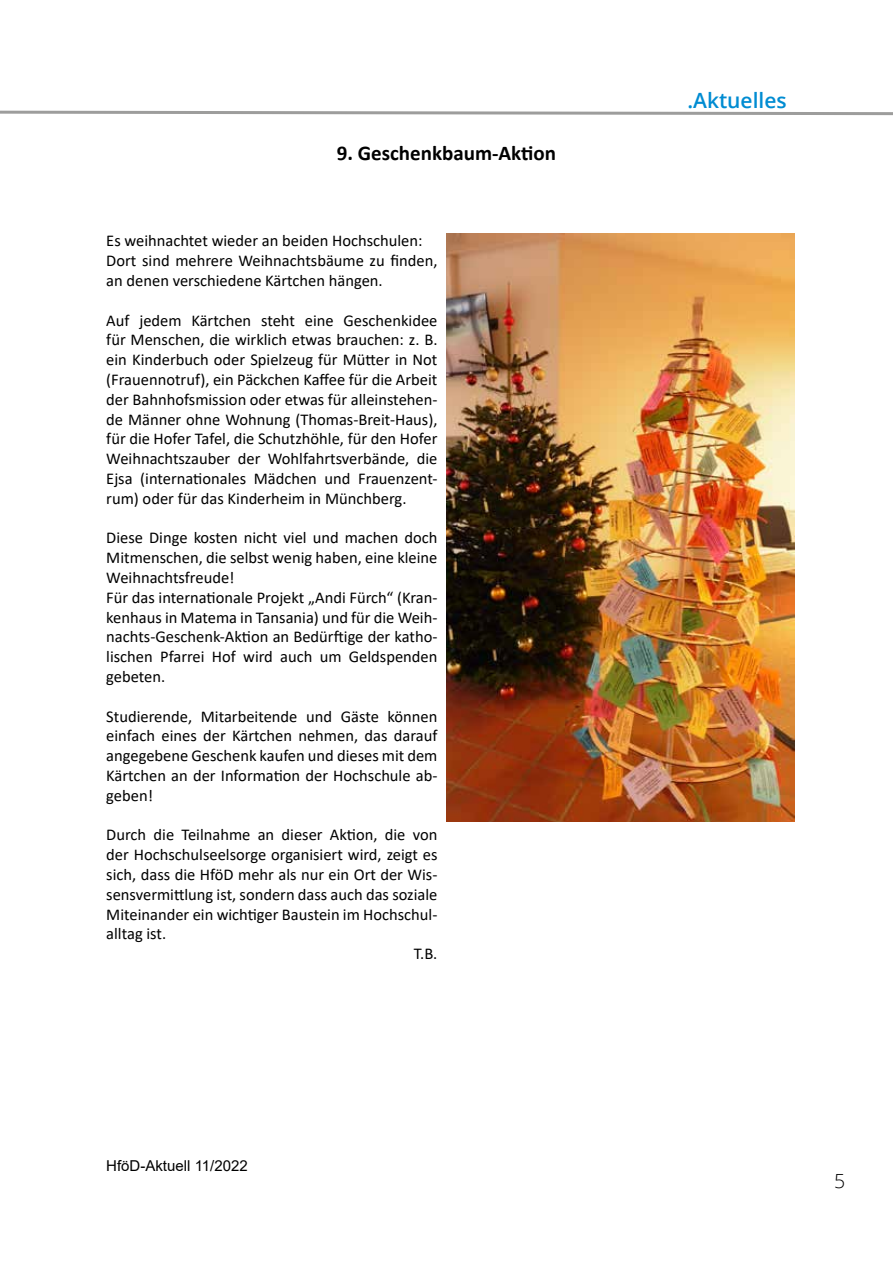
<style>
.page{position:relative;width:893px;height:1263px;background:#fff}
.page>*{position:absolute;margin:0;border:0;box-sizing:border-box;transform-origin:0 0}
.t1{font:700 21px "Calibri";color:#000}
.t2{font:600 21px "Open Sans";color:#008cd2}
.t3{font:300 19.5px "Open Sans";color:#000}
.t4{font:16.5px/19.8px "Calibri";color:#000}
.t5{font:15px "Arial";color:#000}
</style>
<div class="page">
<svg style="left:0;top:110px;width:893px;height:6px"></svg>
<img style="left:446px;top:234px;width:349px;height:588px">
<p class="t1" style="left:337px;top:138px;width:221px">9. Geschenkbaum-Aktion</p>
<p class="t4" style="left:106px;top:231px;width:333px">Es weihnachtet wieder an beiden Hochschulen:<br>Dort sind mehrere Weihnachtsbäume zu finden, an denen verschiedene Kärtchen hängen.</p>
<p class="t4" style="left:106px;top:310px;width:333px;text-align:justify">Auf jedem Kärtchen steht eine Geschenkidee für Menschen, die wirklich etwas brauchen: z. B. ein Kinderbuch oder Spielzeug für Mütter in Not (Frauennotruf), ein Päckchen Kaffee für die Arbeit der Bahnhofsmission oder etwas für alleinstehen&shy;de Männer ohne Wohnung (Thomas-Breit-Haus), für die Hofer Tafel, die Schutzhöhle, für den Hofer Weihnachtszauber der Wohlfahrtsverbände, die Ejsa (internationales Mädchen und Frauenzent&shy;rum) oder für das Kinderheim in Münchberg.</p>
<p class="t4" style="left:106px;top:528px;width:333px">Diese Dinge kosten nicht viel und machen doch Mitmenschen, die selbst wenig haben, eine kleine Weihnachtsfreude!<br>Für das internationale Projekt „Andi Fürch“ (Kran&shy;kenhaus in Matema in Tansania) und für die Weih&shy;nachts-Geschenk-Aktion an Bedürftige der katho&shy;lischen Pfarrei Hof wird auch um Geldspenden gebeten.</p>
<p class="t4" style="left:106px;top:706px;width:333px;text-align:justify">Studierende, Mitarbeitende und Gäste können einfach eines der Kärtchen nehmen, das darauf angegebene Geschenk kaufen und dieses mit dem Kärtchen an der Information der Hochschule ab&shy;geben!</p>
<p class="t4" style="left:106px;top:825px;width:333px">Durch die Teilnahme an dieser Aktion, die von</p>
<p class="t4" style="left:106px;top:844px;width:333px">der Hochschulseelsorge organisiert wird, zeigt es</p>
<p class="t4" style="left:106px;top:864px;width:333px">sich, dass die HföD mehr als nur ein Ort der Wis-</p>
<p class="t4" style="left:106px;top:884px;width:333px">sensvermittlung ist, sondern dass auch das soziale</p>
<p class="t4" style="left:106px;top:904px;width:333px">Miteinander ein wichtiger Baustein im Hochschul-</p>
<p class="t4" style="left:106px;top:924px;width:61px">alltag ist.</p>
<p class="t4" style="left:414px;top:943px;width:25px">T.B.</p>
<p class="t5" style="left:106px;top:1156px;width:143px">HföD-Aktuell 11/2022</p>
<p class="t2" style="left:687px;top:86px;width:101px">.Aktuelles</p>
<p class="t3" style="left:834px;top:1168px;width:13px">5</p>
</div>
